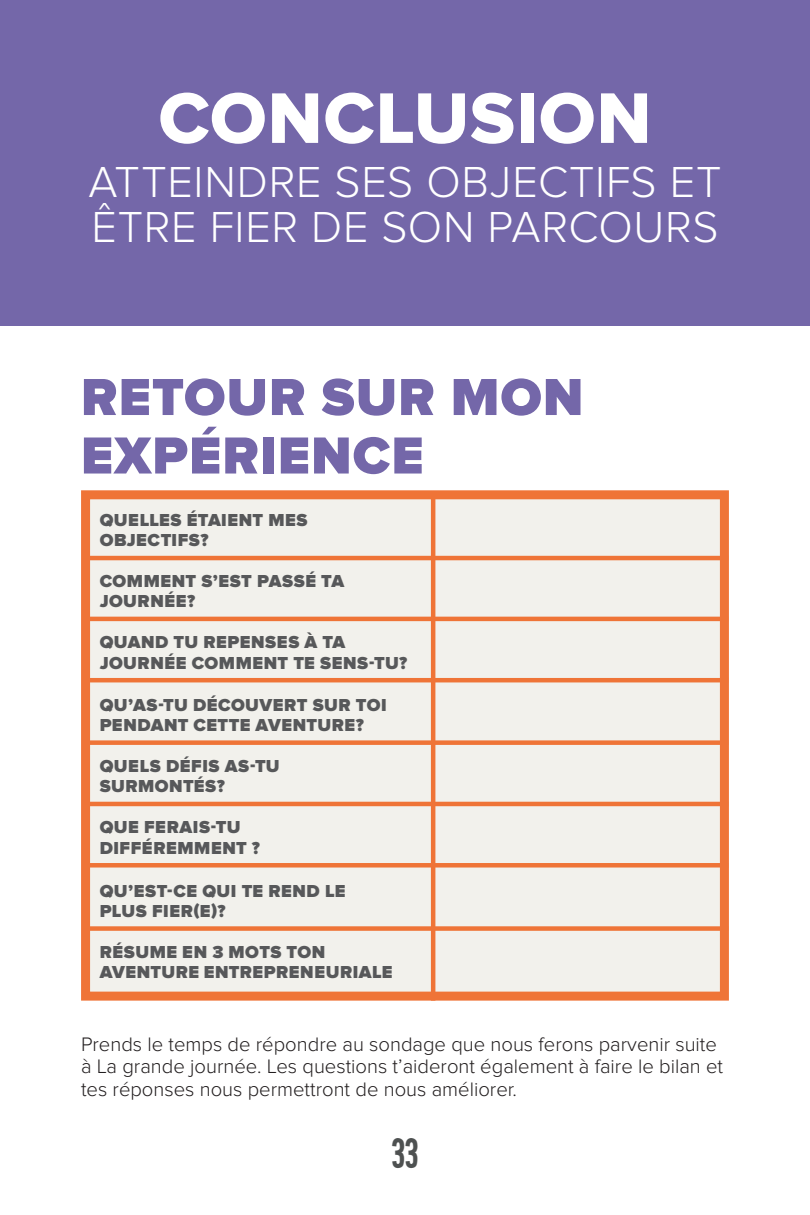
<style>
.page{position:relative;width:810px;height:1215px;background:#fff}
.page>*{position:absolute;margin:0;border:0;box-sizing:border-box;transform-origin:0 0}
.intertitre_gris{font:74.25px "Proxima Nova Extrabld";letter-spacing:.01em;color:#fff}
.titre_orange{font:900 54px/58.5px "Proxima Nova";letter-spacing:.02em;color:#7467a9}
.intertitre_gris-2{font:300 45px/45px "Proxima Nova";letter-spacing:.015em;color:#fff}
.intertitre_gris-3{font:45px "Single Sleeve";color:#4e5151}
.texte_courant{font:300 20.25px/22.5px "Proxima Nova";color:#231f20}
.intertitre_gris-4{font:900 18px/20.2px "Proxima Nova";letter-spacing:.03em;color:#57585a}
</style>
<div class="page">
<div style="left:0;top:0;width:810px;height:325px;background:#7467a9"></div>
<div style="left:81px;top:490px;width:648px;height:511px;background:#f2f1ec;border:9px solid #ef7437"></div>
<hr style="left:85px;top:556px;width:643px;height:4px;background:#ef7437">
<hr style="left:85px;top:617px;width:643px;height:4px;background:#ef7437">
<hr style="left:85px;top:678px;width:643px;height:4px;background:#ef7437">
<div style="left:85px;top:740px;width:643px;height:5px;background:#ef7437"></div>
<hr style="left:85px;top:802px;width:643px;height:4px;background:#ef7437">
<div style="left:85px;top:863px;width:643px;height:5px;background:#ef7437"></div>
<div style="left:85px;top:926px;width:643px;height:5px;background:#ef7437"></div>
<hr style="left:431px;top:497px;width:4px;height:504px;background:#ef7437">
<p class="intertitre_gris" style="left:158px;top:75px;width:495px">CONCLUSION</p>
<p class="intertitre_gris-2" style="left:88px;top:160px;width:635px">ATTEINDRE SES OBJECTIFS ET<br>ÊTRE FIER DE SON PARCOURS</p>
<p class="titre_orange" style="left:81px;top:369px;width:504px">RETOUR SUR MON<br>EXPÉRIENCE</p>
<p class="intertitre_gris-4" style="left:100px;top:511px;width:209px">QUELLES ÉTAIENT MES<br>OBJECTIFS?</p>
<p class="intertitre_gris-4" style="left:100px;top:571px;width:246px">COMMENT S’EST PASSÉ TA<br>JOURNÉE?</p>
<p class="intertitre_gris-4" style="left:100px;top:633px;width:309px">QUAND TU REPENSES À TA<br>JOURNÉE COMMENT TE SENS-TU?</p>
<p class="intertitre_gris-4" style="left:100px;top:695px;width:289px">QU’AS-TU DÉCOUVERT SUR TOI<br>PENDANT CETTE AVENTURE?</p>
<p class="intertitre_gris-4" style="left:100px;top:757px;width:182px">QUELS DÉFIS AS-TU<br>SURMONTÉS?</p>
<p class="intertitre_gris-4" style="left:100px;top:818px;width:162px">QUE FERAIS-TU<br>DIFFÉREMMENT ?</p>
<p class="intertitre_gris-4" style="left:100px;top:881px;width:247px">QU’EST-CE QUI TE REND LE<br>PLUS FIER(E)?</p>
<p class="intertitre_gris-4" style="left:100px;top:942px;width:294px">RÉSUME EN 3 MOTS TON<br>AVENTURE ENTREPRENEURIALE</p>
<p class="texte_courant" style="left:81px;top:1033px;width:644px">Prends le temps de répondre au sondage que nous ferons parvenir suite à La grande journée. Les questions t’aideront également à faire le bilan et tes réponses nous permettront de nous améliorer.</p>
<p class="intertitre_gris-3" style="left:392px;top:1127px;width:28px">33</p>
</div>
